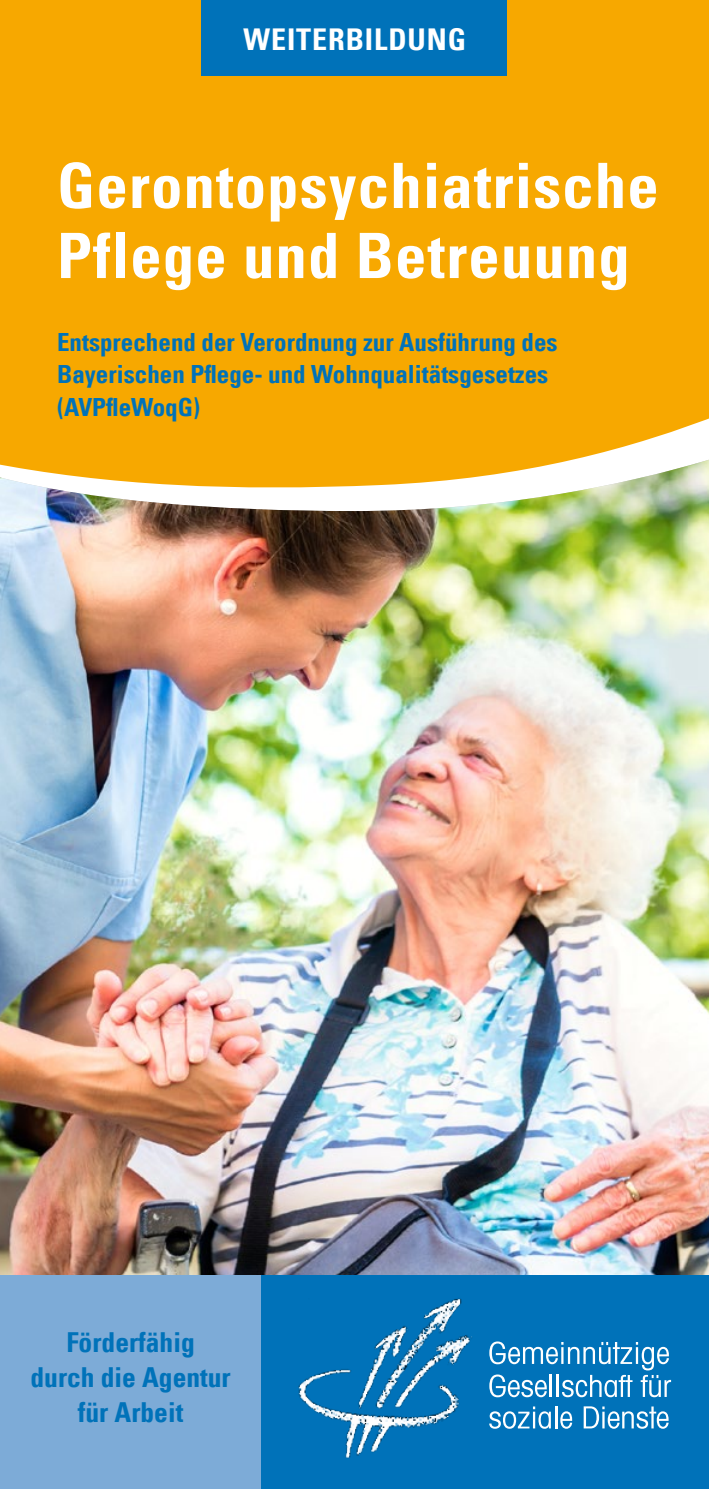
<style>
.page{position:relative;width:709px;height:1489px;background:#fff}
.page>*{position:absolute;margin:0;border:0;box-sizing:border-box;transform-origin:0 0}
.t1{font:62.5px/70px "Univers Com 67 Bold Cond";letter-spacing:.02em;color:#fff}
.t2{font:30px "Univers Com 67 Bold Cond";letter-spacing:.03em;color:#fff}
.t3{font:27.5px/35px "Univers Com 67 Bold Cond";color:#0072b9;text-align:center}
.t4{font:25px/32.5px "Univers Com 67 Bold Cond";color:#0072b9}
</style>
<div class="page">
<div style="left:0;top:0;width:709px;height:455px;background:#f7a800"></div>
<img style="left:0;top:459px;width:709px;height:816px">
<div style="left:261px;top:1275px;width:448px;height:213px;background:#0072b9"></div>
<div style="left:0;top:1275px;width:261px;height:213px;background:#7dabd7"></div>
<svg style="left:489px;top:1341px;width:182px;height:56px"></svg>
<svg style="left:489px;top:1406px;width:62px;height:22px"></svg>
<hr style="left:555px;top:1406px;width:2px;height:22px;background:#fff">
<svg style="left:560px;top:1411px;width:12px;height:17px"></svg>
<svg style="left:583px;top:1406px;width:85px;height:22px"></svg>
<img style="left:298px;top:1298px;width:174px;height:160px">
<div style="left:201px;top:0;width:306px;height:75px;background:#0072b9"></div>
<p class="t2" style="left:243px;top:21px;width:224px">WEITERBILDUNG</p>
<h1 class="t1" style="left:57px;top:150px;width:603px">Gerontopsychiatrische<br>Pflege und Betreuung</h1>
<p class="t4" style="left:57px;top:325px;width:502px">Entsprechend der Verordnung zur Ausführung des<br>Bayerischen Pflege- und Wohnqualitätsgesetzes (AVPfleWoqG)</p>
<p class="t3" style="left:30px;top:1324px;width:202px">Förderfähig<br>durch die Agentur für Arbeit</p>
</div>
